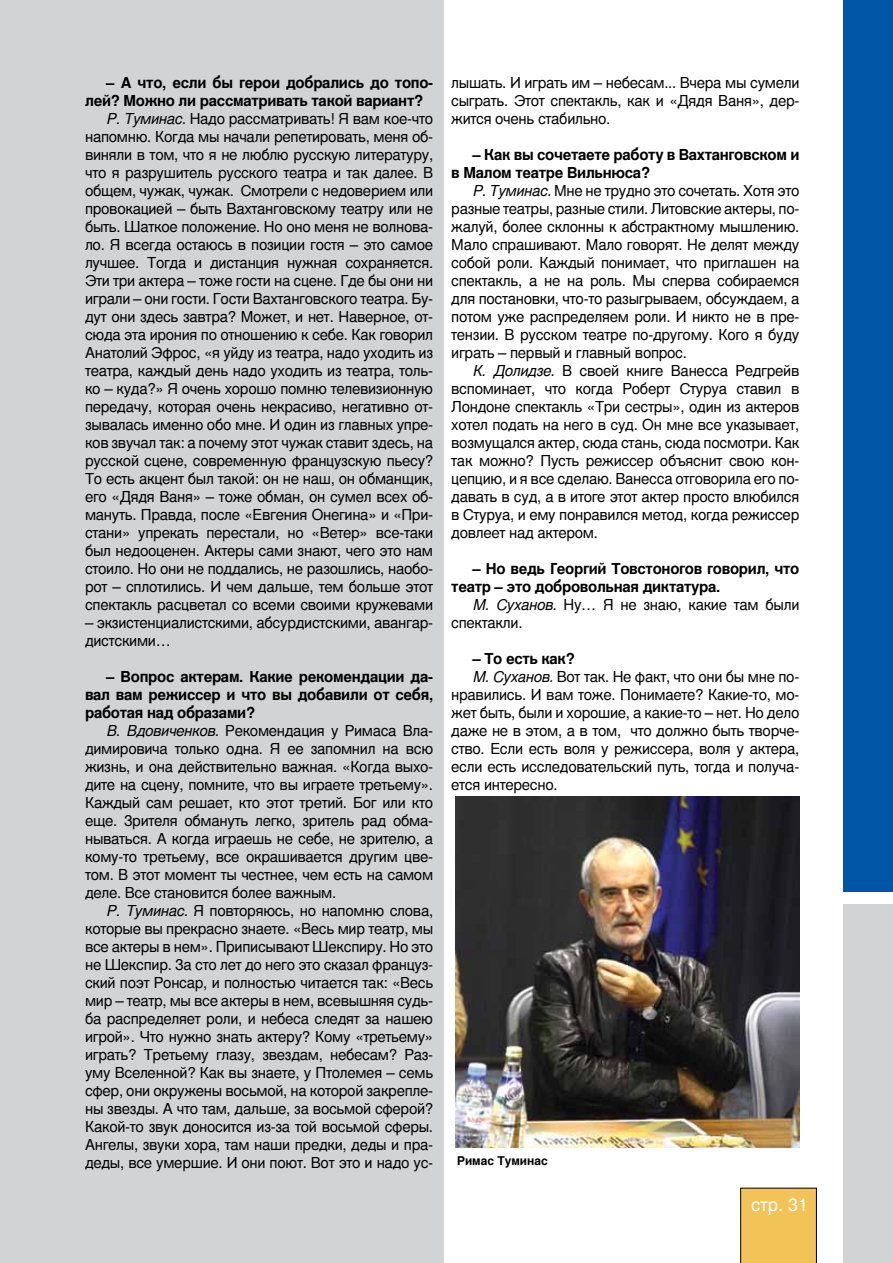
<style>
.page{position:relative;width:893px;height:1263px;background:#fff}
.page>*{position:absolute;margin:0;border:0;box-sizing:border-box;transform-origin:0 0}
.t1{font:18px "Nimbus San LCY";color:#fff}
.t2{font:15px/18px "Nimbus San LCY";letter-spacing:-.02em;color:#000;text-align:justify}
.t3{font:700 15px/18px "Nimbus San LCY";letter-spacing:-.02em;color:#000}
.t4{font:700 12px "Nimbus San LCY";color:#000}
.s1{font-style:italic}
</style>
<div class="page">
<div style="left:0;top:0;width:444px;height:1263px;background:#d1d3d4"></div>
<div style="left:843px;top:905px;width:50px;height:358px;background:#d1d3d4"></div>
<div style="left:843px;top:0;width:50px;height:891px;background:#0055a7"></div>
<div style="left:740px;top:1188px;width:77px;height:75px;background:#f2c457"></div>
<img style="left:455px;top:796px;width:344px;height:352px">
<p class="t3" style="left:106px;top:74px;width:328px">– А что, если бы герои добрались до топо-</p>
<p class="t3" style="left:85px;top:92px;width:340px">лей? Можно ли рассматривать такой вариант?</p>
<p class="t2" style="left:106px;top:110px;width:328px"><span class="s1">Р. Туминас.</span> Н адо рассматривать! Я вам кое-что</p>
<p class="t2" style="left:85px;top:128px;width:350px">напомню. Когда мы начали репетировать, меня об-</p>
<p class="t2" style="left:85px;top:146px;width:350px">виняли в том, что я не люблю русскую литературу,</p>
<p class="t2" style="left:85px;top:164px;width:348px">что я разрушитель русского театра и так далее. В</p>
<p class="t2" style="left:85px;top:182px;width:350px">общем, чужак, чужак. Смотрели с недоверием или</p>
<p class="t2" style="left:85px;top:200px;width:350px">провокацией – быть Вахтанговскому театру или не</p>
<p class="t2" style="left:85px;top:218px;width:350px">быть. Шаткое положение. Но оно меня не волнова-</p>
<p class="t2" style="left:85px;top:236px;width:350px">ло. Я всегда остаюсь в позиции гостя – это самое</p>
<p class="t2" style="left:85px;top:254px;width:350px">лучшее. Тогда и дистанция нужная сохраняется.</p>
<p class="t2" style="left:85px;top:272px;width:350px">Эти три актера – тоже гости на сцене. Где бы они ни</p>
<p class="t2" style="left:85px;top:290px;width:350px">играли – они гости. Гости Вахтанговского театра. Бу-</p>
<p class="t2" style="left:85px;top:308px;width:350px">дут они здесь завтра? Может, и нет. Н аверное, от-</p>
<p class="t2" style="left:85px;top:326px;width:350px">сюда эта ирония по отношению к себе. Как говорил</p>
<p class="t2" style="left:85px;top:344px;width:350px">Анатолий Эфрос, «я уйду из театра, надо уходить из</p>
<p class="t2" style="left:85px;top:362px;width:350px">театра, каждый день надо уходить из театра, толь-</p>
<p class="t2" style="left:85px;top:380px;width:350px">ко – куда?» Я очень хорошо помню телевизионную</p>
<p class="t2" style="left:85px;top:398px;width:350px">передачу, которая очень некрасиво, негативно от-</p>
<p class="t2" style="left:85px;top:416px;width:350px">зывалась именно обо мне. И один из главных упре-</p>
<p class="t2" style="left:85px;top:434px;width:350px">ков звучал так: а почему этот чужак ставит здесь, на</p>
<p class="t2" style="left:85px;top:452px;width:350px">русской сцене, современную французскую пьесу?</p>
<p class="t2" style="left:85px;top:470px;width:350px">То есть акцент был такой: он не наш, он обманщик,</p>
<p class="t2" style="left:85px;top:488px;width:350px">его «Дядя Ваня» – тоже обман, он сумел всех об-</p>
<p class="t2" style="left:85px;top:506px;width:350px">мануть. П равда, после «Евгения Онегина» и «П ри-</p>
<p class="t2" style="left:85px;top:524px;width:350px">стани» упрекать перестали, но «Ветер» все-таки</p>
<p class="t2" style="left:85px;top:542px;width:350px">был недооценен. Актеры сами знают, чего это нам</p>
<p class="t2" style="left:85px;top:560px;width:350px">стоило. Но они не поддались, не разошлись, наобо-</p>
<p class="t2" style="left:85px;top:578px;width:350px">рот – сплотились. И чем дальше, тем больше этот</p>
<p class="t2" style="left:85px;top:596px;width:350px">спектакль расцветал со всеми своими кружевами</p>
<p class="t2" style="left:85px;top:614px;width:350px">– экзистенциалистскими, абсурдистскими, авангар&shy;дистскими…</p>
<p class="t3" style="left:85px;top:668px;width:350px;text-align:justify;text-indent:21px">– Вопрос актерам. Какие рекомендации да&shy;вал вам режиссер и что вы добавили от себя, работая над образами?</p>
<p class="t2" style="left:85px;top:722px;width:350px;text-indent:21px"><span class="s1">В. Вдовиченков.</span> Рекомендация у Римаса Вла&shy;димировича только одна. Я ее запомнил на всю жизнь, и она действительно важная. «Когда выхо&shy;дите на сцену, помните, что вы играете третьему».<br>Каждый сам решает, кто этот третий. Бог или кто еще. Зрителя обмануть легко, зритель рад обма&shy;нываться. А когда играешь не себе, не зрителю, а кому-то третьему, все окрашивается другим цве&shy;том. В этот момент ты честнее, чем есть на самом деле. Все становится более важным.</p>
<p class="t2" style="left:85px;top:902px;width:350px;text-indent:21px"><span class="s1">Р. Туминас.</span> Я повторяюсь, но напомню слова, которые вы прекрасно знаете. «Весь мир театр, мы все актеры в нем». П риписывают Шекспиру. Но это не Ш експир. За сто лет до него это сказал француз&shy;ский поэт Ронсар, и полностью читается так: «Весь мир – театр, мы все актеры в нем, всевышняя судь&shy;ба распределяет роли, и небеса следят за нашею игрой». Что нужно знать актеру? Кому «третьему» играть? Третьему глазу, звездам, небесам? Раз&shy;уму Вселенной? Как вы знаете, у Птолемея – семь сфер, они окружены восьмой, на которой закрепле&shy;ны звезды. А что там, дальше, за восьмой сферой?<br>Какой-то звук доносится из-за той восьмой сферы.<br>Ангелы, звуки хора, там наши предки, деды и пра&shy;деды, все умершие. И они поют. Вот это и надо ус-</p>
<p class="t2" style="left:451px;top:74px;width:350px">лышать. И играть им – небесам... Вчера мы сумели сыграть. Этот спектакль, как и «Дядя Ваня», дер&shy;жится очень стабильно.</p>
<p class="t3" style="left:451px;top:146px;width:350px;text-indent:21px">– Как вы сочетаете работу в Вахтанговском и в Малом театре Вильнюса?</p>
<p class="t2" style="left:451px;top:182px;width:350px;text-indent:21px"><span class="s1">Р. Туминас.</span> Мне не трудно это сочетать. Хотя это разные театры, разные стили. Литовские актеры, по&shy;жалуй, более склонны к абстрактному мышлению.<br>Мало спрашивают. Мало говорят. Не делят между собой роли. Каждый понимает, что приглашен на спектакль, а не на роль. Мы сперва собираемся для постановки, что-то разыгрываем, обсуждаем, а потом уже распределяем роли. И никто не в пре&shy;тензии. В русском театре по-другому. Кого я буду играть – первый и главный вопрос.</p>
<p class="t2" style="left:451px;top:362px;width:350px;text-indent:21px"><span class="s1">К. Долидзе.</span> В своей книге Ванесса Редгрейв вспоминает, что когда Роберт Стуруа ставил в Лондоне спектакль «Три сестры», один из актеров хотел подать на него в суд. Он мне все указывает, возмущался актер, сюда стань, сюда посмотри. Как так можно? Пусть режиссер объяснит свою кон&shy;цепцию, и я все сделаю. Ванесса отговорила его по&shy;давать в суд, а в итоге этот актер просто влюбился в Стуруа, и ему понравился метод, когда режиссер довлеет над актером.</p>
<p class="t3" style="left:451px;top:560px;width:350px;text-indent:21px">– Но ведь Георгий Товстоногов говорил, что театр – это добровольная диктатура.</p>
<p class="t2" style="left:451px;top:596px;width:350px;text-indent:21px"><span class="s1">М. Суханов.</span> Ну… Я не знаю, какие там были спектакли.</p>
<p class="t3" style="left:472px;top:650px;width:104px">– То есть как?</p>
<p class="t2" style="left:472px;top:668px;width:328px"><span class="s1">М. Суханов.</span> Вот так. Н е факт, что они бы мне по-</p>
<p class="t2" style="left:451px;top:686px;width:350px">нравились. И вам тоже. Понимаете? Какие-то, мо-</p>
<p class="t2" style="left:451px;top:704px;width:350px">жет быть, были и хорошие, а какие-то – нет. Но дело</p>
<p class="t2" style="left:451px;top:722px;width:350px">даже не в этом, а в том, что должно быть творче-</p>
<p class="t2" style="left:451px;top:740px;width:350px">ство. Если есть воля у режиссера, воля у актера,</p>
<p class="t2" style="left:451px;top:758px;width:350px">если есть исследовательский путь, тогда и получа-</p>
<p class="t2" style="left:451px;top:776px;width:108px">ется интересно.</p>
<p class="t4" style="left:457px;top:1154px;width:92px">Римас Туминас</p>
<p class="t1" style="left:751px;top:1194px;width:59px">стр. 31</p>
</div>
